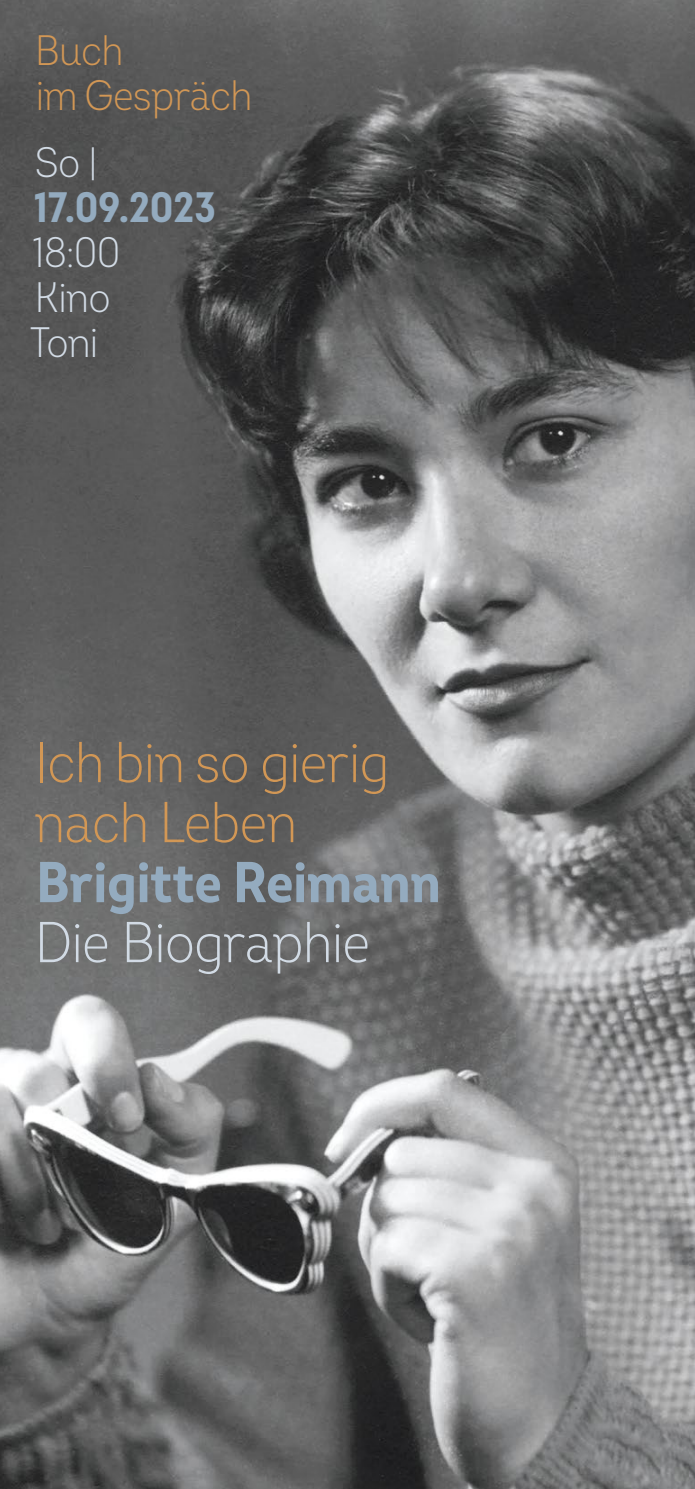
<style>
.page{position:relative;width:695px;height:1489px;background:#fff}
.page>*{position:absolute;margin:0;border:0;box-sizing:border-box;transform-origin:0 0}
.t1{font:300 57.5px/60px "Intro Cond";color:#d29755}
.t2{font:700 57.5px "Intro Cond";color:#94abbf}
.t3{font:300 57.5px "Intro Cond";color:#d2dbe5}
.t4{font:300 42.5px/45px "Intro Cond";color:#d2dbe5}
.t5{font:300 42.5px/45px "Intro Cond";color:#d29755}
.t6{font:700 42.5px "Intro Cond";color:#94abbf}
</style>
<div class="page">
<img style="left:0;top:0;width:694px;height:1488px">
<p class="t5" style="left:35px;top:28px;width:218px">Buch<br>im Gespräch</p>
<p class="t4" style="left:35px;top:140px;width:64px">So |</p>
<p class="t6" style="left:35px;top:181px;width:183px">17.09.2023</p>
<p class="t4" style="left:30px;top:230px;width:92px">18:00<br>Kino<br>Toni</p>
<p class="t1" style="left:35px;top:732px;width:355px">Ich bin so gierig nach Leben</p>
<p class="t2" style="left:36px;top:846px;width:406px">Brigitte Reimann</p>
<p class="t3" style="left:35px;top:909px;width:336px">Die Biographie</p>
</div>
